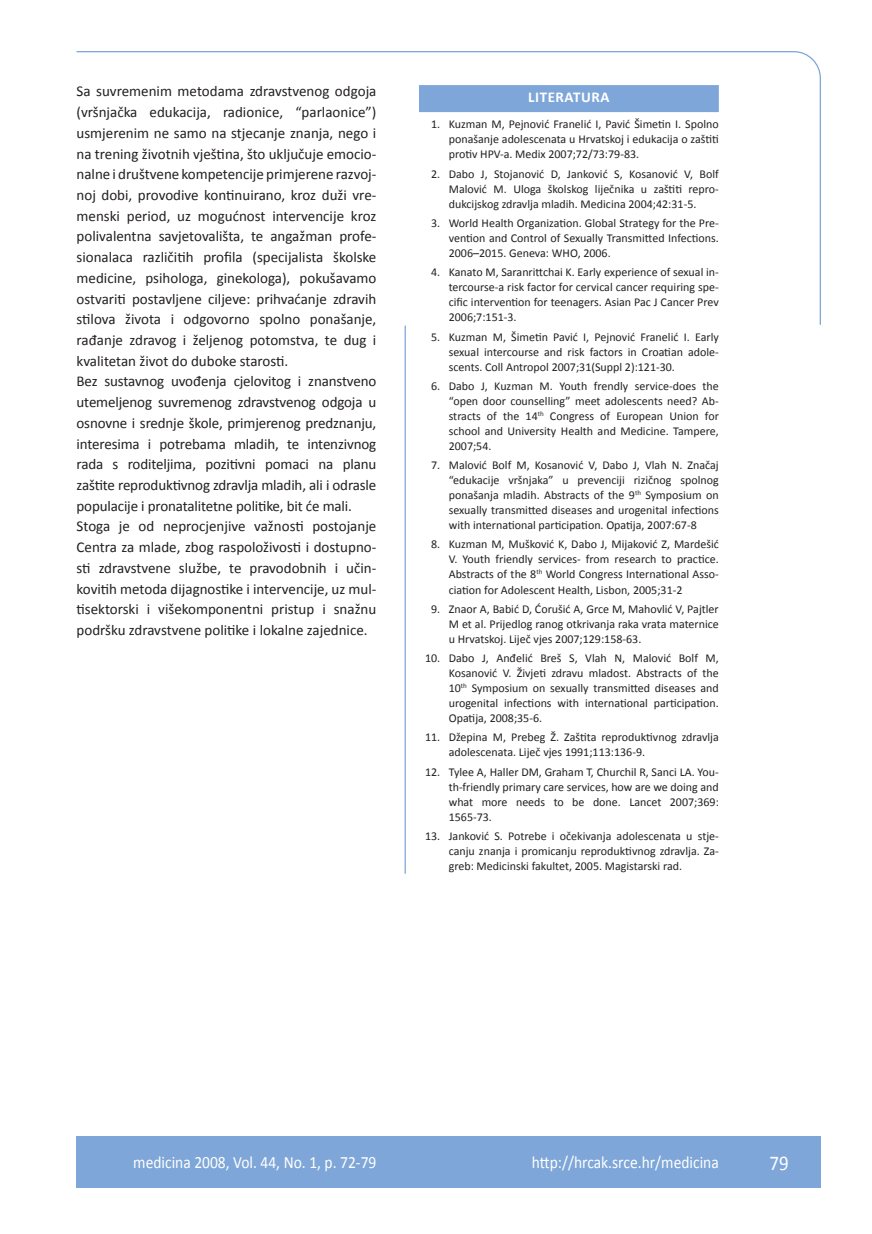
<style>
.page{position:relative;width:872px;height:1234px;background:#fff}
.page>*{position:absolute;margin:0;border:0;box-sizing:border-box;transform-origin:0 0}
.t1{font:21px "Calibri";color:#fff;scale:.9 1}
.t2{font:17.25px "Calibri";color:#fff;scale:.9 1}
.t3{font:15px/20.7px "Calibri";color:#231f20}
.t4{font:700 15px "Calibri";letter-spacing:.04em;color:#fff}
.t5{font:12px/15px "Calibri";color:#231f20;text-align:justify}
</style>
<div class="page">
<svg style="left:76px;top:51px;width:745px;height:274px"></svg>
<hr style="left:404px;top:325px;width:2px;height:548px;background:#7ea6d8">
<div style="left:77px;top:1135px;width:744px;height:51px;background:#7ea6d8"></div>
<p class="t3" style="left:77px;top:80px;width:301px">Sa suvremenim metodama zdravstvenog odgoja (vršnjačka edukacija, radionice, “parlaonice”) usmje-renim ne samo na stjecanje znanja, nego i na trening životnih vještina, što uključuje emocio&shy;nalne i društvene kompetencije primjerene razvoj&shy;noj dobi, provodive kontinuirano, kroz duži vre&shy;menski period, uz mogućnost intervencije kroz polivalentna savjetovališta, te angažman profe&shy;sionalaca različitih profila (specijalista školske medicine, psihologa, ginekologa), pokušavamo ostvariti postavljene ciljeve: prihvaćanje zdravih stilova života i odgovorno spolno ponašanje, rađanje zdravog i željenog potomstva, te dug i kvalitetan život do duboke starosti.<br>Bez sustavnog uvođenja cjelovitog i znanstveno utemeljenog suvremenog zdravstvenog odgoja u osnovne i srednje škole, primjerenog predznanju, interesima i potrebama mladih, te intenzivnog rada s roditeljima, pozitivni pomaci na planu zaštite reproduktivnog zdravlja mladih, ali i odrasle populacije i pronatalitetne politike, bit će mali.<br>Stoga je od neprocjenjive važnosti postojanje Centra za mlade, zbog raspoloživosti i dostupno&shy;sti zdravstvene službe, te pravodobnih i učin&shy;kovitih metoda dijagnostike i intervencije, uz mul&shy;tisektorski i višekomponentni pristup i snažnu podršku zdravstvene politike i lokalne zajednice.</p>
<p class="t4" style="left:528px;top:88px;width:83px">LITERATURA</p>
<p class="t5" style="left:449px;top:116px;width:271px;text-indent:-18px">1. Kuzman M, Pejnović Franelić I, Pavić Šimetin I. Spolno ponašanje adolescenata u Hrvatskoj i edukacija o zaštiti protiv HPV-a. Medix 2007;72/73:79-83.</p>
<p class="t5" style="left:449px;top:165px;width:271px;text-indent:-18px">2. Dabo J, Stojanović D, Janković S, Kosanović V, Bolf Malović M. Uloga školskog liječnika u zaštiti repro&shy;dukcijskog zdravlja mladih. Medicina 2004;42:31-5.</p>
<p class="t5" style="left:449px;top:215px;width:271px;text-indent:-18px">3. World Health Organization. Global Strategy for the Pre&shy;vention and Control of Sexually Transmitted Infections.<br>2006–2015. Geneva: WHO, 2006.</p>
<p class="t5" style="left:449px;top:264px;width:271px;text-indent:-18px">4. Kanato M, Saranrittchai K. Early experience of sexual in&shy;tercourse-a risk factor for cervical cancer requiring spe&shy;cific intervention for teenagers. Asian Pac J Cancer Prev 2006;7:151-3.</p>
<p class="t5" style="left:449px;top:328px;width:272px;text-indent:-18px">5. Kuzman M, Šimetin Pavić I, Pejnović Franelić I. Early sexual intercourse and risk factors in Croatian adole&shy;scents. Coll Antropol 2007;31(Suppl 2):121-30.</p>
<p class="t5" style="left:449px;top:378px;width:272px;text-indent:-18px">6. Dabo J, Kuzman M. Youth frendly service-does the “open door counselling” meet adolescents need? Ab&shy;stracts of the 14<sup>th</sup> Congress of European Union for school and University Health and Medicine. Tampere, 2007;54.</p>
<p class="t5" style="left:449px;top:457px;width:271px;text-indent:-18px">7. Malović Bolf M, Kosanović V, Dabo J, Vlah N. Značaj “edukacije vršnjaka” u prevenciji rizičnog spolnog ponašanja mladih. Abstracts of the 9<sup>th</sup> Symposium on sexually transmitted diseases and urogenital infections with international participation. Opatija, 2007:67-8</p>
<p class="t5" style="left:449px;top:536px;width:272px;text-indent:-18px">8. Kuzman M, Mušković K, Dabo J, Mijaković Z, Mardešić V. Youth friendly services- from research to practice.<br>Abstracts of the 8<sup>th</sup> World Congress International Asso&shy;ciation for Adolescent Health, Lisbon, 2005;31-2</p>
<p class="t5" style="left:449px;top:600px;width:272px;text-indent:-18px">9. Znaor A, Babić D, Ćorušić A, Grce M, Mahovlić V, Pajtler M et al. Prijedlog ranog otkrivanja raka vrata maternice u Hrvatskoj. Liječ vjes 2007;129:158-63.</p>
<p class="t5" style="left:449px;top:650px;width:272px;text-indent:-24px">10. Dabo J, Anđelić Breš S, Vlah N, Malović Bolf M, Kosanović V. Živjeti zdravu mladost. Abstracts of the 10<sup>th</sup> Symposium on sexually transmitted diseases and urogenital infections with international participation.<br>Opatija, 2008;35-6.</p>
<p class="t5" style="left:449px;top:729px;width:272px;text-indent:-24px">11. Džepina M, Prebeg Ž. Zaštita reproduktivnog zdravlja adolescenata. Liječ vjes 1991;113:136-9.</p>
<p class="t5" style="left:449px;top:763px;width:272px;text-indent:-24px">12. Tylee A, Haller DM, Graham T, Churchil R, Sanci LA. You&shy;th-friendly primary care services, how are we doing and what more needs to be done. Lancet 2007;369:<br>1565-73.</p>
<p class="t5" style="left:449px;top:827px;width:271px;text-indent:-24px">13. Janković S. Potrebe i očekivanja adolescenata u stje&shy;canju znanja i promicanju reproduktivnog zdravlja. Za&shy;greb: Medicinski fakultet, 2005. Magistarski rad.</p>
<h2 class="t2" style="left:133px;top:1151px;width:272px">medicina 2008, Vol. 44, No. 1, p. 72-79</h2>
<h2 class="t2" style="left:532px;top:1151px;width:209px">http://hrcak.srce.hr/medicina</h2>
<h1 class="t1" style="left:769px;top:1149px;width:23px">79</h1>
</div>
